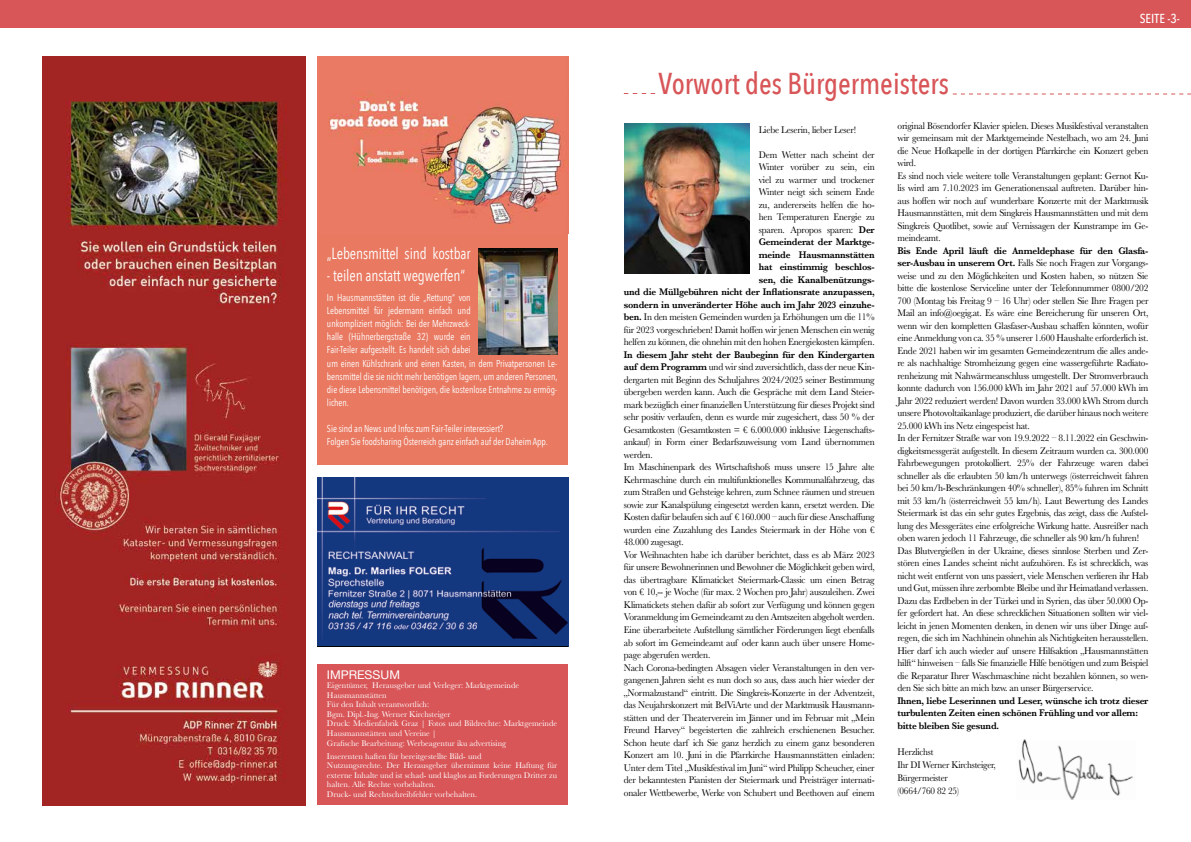
<style>
.page{position:relative;width:1191px;height:842px;background:#fff}
.page>*{position:absolute;margin:0;border:0;box-sizing:border-box;transform-origin:0 0}
.t1{font:500 30.2px "Avenir Next Condensed";color:#d85558;scale:.96 1}
.t2{font:16px "Avenir Next Condensed";letter-spacing:-.005em;color:#fff;scale:.94 1}
.t3{font:500 13px "Avenir Next Condensed";color:#fff}
.t4{font:12px "Helvetica Neue";color:#fff}
.t5{font:10px/12.5px "Baskerville";letter-spacing:-.02em;color:#000;scale:.94 1}
.t6{font:10px/13.1px "Avenir Next Condensed";letter-spacing:-.005em;color:#fff;scale:.94 1}
.t7{font:600 10px/12.5px "Baskerville";letter-spacing:-.02em;color:#000;scale:.94 1}
.t8{font:10px/13px "Baskerville";letter-spacing:-.02em;color:#000;scale:.92 1}
.t9{font:8.5px/9.5px "Baskerville";color:#fff}
.s1{font-weight:600}
</style>
<div class="page">
<div style="left:0;top:0;width:1191px;height:28px;background:#d85558"></div>
<img style="left:43px;top:57px;width:263px;height:748px">
<div style="left:317px;top:664px;width:251px;height:141px;background:#d85558"></div>
<svg style="left:952px;top:94px;width:239px;height:1px"></svg>
<svg style="left:624px;top:93px;width:31px;height:1px"></svg>
<img style="left:624px;top:124px;width:125px;height:150px">
<img style="left:317px;top:478px;width:251px;height:168px">
<hr style="left:317px;top:646px;width:251px;height:1px;background:#000">
<img style="left:317px;top:57px;width:251px;height:177px">
<div style="left:317px;top:234px;width:251px;height:230px;background:#e97961"></div>
<img style="left:478px;top:249px;width:79px;height:105px">
<img style="left:1018px;top:739px;width:115px;height:61px">
<h2 class="t2" style="left:327px;top:240px;width:154px">„Lebensmittel sind kostbar</h2>
<h2 class="t2" style="left:327px;top:262px;width:149px">- teilen anstatt wegwerfen“</h2>
<p class="t6" style="left:327px;top:291px;width:247px">In Hausmannstätten ist die „Rettung“ von<br>Lebensmittel für jedermann einfach und<br>unkompliziert möglich: Bei der Mehrzweck-<br>halle (Hühnerbergstraße 32) wurde ein<br>Fair-Teiler aufgestellt. Es handelt sich dabei<br>um einen Kühlschrank und einen Kasten, in dem Privatpersonen Le&shy;bensmittel die sie nicht mehr benötigen lagern, um anderen Personen, die diese Lebensmittel benötigen, die kostenlose Entnahme zu ermög&shy;lichen.</p>
<p class="t6" style="left:327px;top:422px;width:236px">Sie sind an News und Infos zum Fair-Teiler interessiert?<br>Folgen Sie foodsharing Österreich ganz einfach auf der Daheim App.</p>
<p class="t4" style="left:327px;top:666px;width:74px">IMPRESSUM</p>
<p class="t9" style="left:327px;top:681px;width:232px">Eigentümer, Herausgeber und Verleger: Marktgemeinde Hausmannstätten<br>Für den Inhalt verantwortlich:<br>Bgm. Dipl.-Ing. Werner Kirchsteiger<br>Druck: Medienfabrik Graz | Fotos und Bildrechte: Marktgemeinde Hausmannstätten und Vereine |<br>Grafische Bearbeitung: Werbeagentur iku advertising</p>
<p class="t9" style="left:327px;top:752px;width:232px">Inserenten haften für bereitgestellte Bild- und<br>Nutzungsrechte. Der Herausgeber übernimmt keine Haftung für externe Inhalte und ist schad- und klaglos an Forderungen Dritter zu halten. Alle Rechte vorbehalten.<br>Druck- und Rechtschreibfehler vorbehalten.</p>
<h1 class="t1" style="left:658px;top:65px;width:304px">Vorwort des Bürgermeisters</h1>
<h3 class="t3" style="left:1139px;top:11px;width:42px">SEITE -3-</h3>
<p class="t5" style="left:759px;top:124px;width:105px">Liebe Leserin, lieber Leser!</p>
<p class="t5" style="left:624px;top:149px;width:268px;text-align:right">Dem Wetter nach scheint der<br>Winter vorüber zu sein, ein<br>viel zu warmer und trockener<br>Winter neigt sich seinem Ende<br>zu, andererseits helfen die ho-<br>hen Temperaturen Energie zu<br>sparen. Apropos sparen: <span class="s1">Der<br>Gemeinderat der Marktge-<br>meinde Hausmannstätten<br>hat einstimmig beschlos-<br>sen, die Kanalbenützungs-<br>und die Müllgebühren nicht der Inflationsrate anzupassen, sondern in unveränderter Höhe auch im Jahr 2023 einzuhe&shy;ben.</span> In den meisten Gemeinden wurden ja Erhöhungen um die 11% für 2023 vorgeschrieben! Damit hoffen wir jenen Menschen ein wenig helfen zu können, die ohnehin mit den hohen Energiekosten kämpfen.</p>
<p class="t5" style="left:624px;top:349px;width:268px"><span class="s1">In diesem Jahr steht der Baubeginn für den Kindergarten auf dem Programm</span> und wir sind zuversichtlich, dass der neue Kin&shy;dergarten mit Beginn des Schuljahres 2024/2025 seiner Bestimmung übergeben werden kann. Auch die Gespräche mit dem Land Steier&shy;mark bezüglich einer finanziellen Unterstützung für dieses Projekt sind sehr positiv verlaufen, denn es wurde mir zugesichert, dass 50 % der Gesamtkosten (Gesamtkosten = € 6.000.000 inklusive Liegenschafts&shy;ankauf) in Form einer Bedarfszuweisung vom Land übernommen werden.<br>Im Maschinenpark des Wirtschaftshofs muss unsere 15 Jahre alte Kehrmaschine durch ein multifunktionelles Kommunalfahrzeug, das zum Straßen und Gehsteige kehren, zum Schnee räumen und streuen sowie zur Kanalspülung eingesetzt werden kann, ersetzt werden. Die Kosten dafür belaufen sich auf € 160.000 – auch für diese Anschaffung wurden eine Zuzahlung des Landes Steiermark in der Höhe von € 48.000 zugesagt.<br>Vor Weihnachten habe ich darüber berichtet, dass es ab März 2023 für unsere Bewohnerinnen und Bewohner die Möglichkeit geben wird, das übertragbare Klimaticket Steiermark-Classic um einen Betrag von € 10,-- je Woche (für max. 2 Wochen pro Jahr) auszuleihen. Zwei Klimatickets stehen dafür ab sofort zur Verfügung und können gegen Voranmeldung im Gemeindeamt zu den Amtszeiten abgeholt werden.<br>Eine überarbeitete Aufstellung sämtlicher Förderungen liegt ebenfalls ab sofort im Gemeindeamt auf oder kann auch über unsere Home&shy;page abgerufen werden.<br>Nach Corona-bedingten Absagen vieler Veranstaltungen in den ver&shy;gangenen Jahren sieht es nun doch so aus, dass auch hier wieder der „Normalzustand“ eintritt. Die Singkreis-Konzerte in der Adventzeit, das Neujahrskonzert mit BelViArte und der Marktmusik Hausmann&shy;stätten und der Theaterverein im Jänner und im Februar mit „Mein Freund Harvey“ begeisterten die zahlreich erschienenen Besucher.<br>Schon heute darf ich Sie ganz herzlich zu einem ganz besonderen Konzert am 10. Juni in die Pfarrkirche Hausmannstätten einladen:<br>Unter dem Titel „Musikfestival im Juni“ wird Philipp Scheucher, einer der bekanntesten Pianisten der Steiermark und Preisträger internati&shy;onaler Wettbewerbe, Werke von Schubert und Beethoven auf einem</p>
<p class="t5" style="left:897px;top:119px;width:268px">original Bösendorfer Klavier spielen. Dieses Musikfestival veranstalten wir gemeinsam mit der Marktgemeinde Nestelbach, wo am 24. Juni die Neue Hofkapelle in der dortigen Pfarrkirche ein Konzert geben wird.<br>Es sind noch viele weitere tolle Veranstaltungen geplant: Gernot Ku&shy;lis wird am 7.10.2023 im Generationensaal auftreten. Darüber hin&shy;aus hoffen wir noch auf wunderbare Konzerte mit der Marktmusik Hausmannstätten, mit dem Singkreis Hausmannstätten und mit dem Singkreis Quotlibet, sowie auf Vernissagen der Kunstrampe im Ge&shy;meindeamt.</p>
<p class="t5" style="left:897px;top:244px;width:268px"><span class="s1">Bis Ende April läuft die Anmeldephase für den Glasfa&shy;ser-Ausbau in unserem Ort.</span> Falls Sie noch Fragen zur Vorgangs&shy;weise und zu den Möglichkeiten und Kosten haben, so nützen Sie bitte die kostenlose Serviceline unter der Telefonnummer 0800/202<br>700 (Montag bis Freitag 9 – 16 Uhr) oder stellen Sie Ihre Fragen per Mail an info@oegig.at. Es wäre eine Bereicherung für unseren Ort, wenn wir den kompletten Glasfaser-Ausbau schaffen könnten, wofür eine Anmeldung von ca. 35 % unserer 1.600 Haushalte erforderlich ist.<br>Ende 2021 haben wir im gesamten Gemeindezentrum die alles ande&shy;re als nachhaltige Stromheizung gegen eine wassergeführte Radiato&shy;renheizung mit Nahwärmeanschluss umgestellt. Der Stromverbrauch konnte dadurch von 156.000 kWh im Jahr 2021 auf 57.000 kWh im Jahr 2022 reduziert werden! Davon wurden 33.000 kWh Strom durch unsere Photovoltaikanlage produziert, die darüber hinaus noch weitere 25.000 kWh ins Netz eingespeist hat.<br>In der Fernitzer Straße war von 19.9.2022 – 8.11.2022 ein Geschwin&shy;digkeitsmessgerät aufgestellt. In diesem Zeitraum wurden ca. 300.000<br>Fahrbewegungen protokolliert. 25% der Fahrzeuge waren dabei schneller als die erlaubten 50 km/h unterwegs (österreichweit fahren bei 50 km/h-Beschränkungen 40% schneller), 85% fuhren im Schnitt mit 53 km/h (österreichweit 55 km/h). Laut Bewertung des Landes Steiermark ist das ein sehr gutes Ergebnis, das zeigt, dass die Aufstel&shy;lung des Messgerätes eine erfolgreiche Wirkung hatte. Ausreißer nach oben waren jedoch 11 Fahrzeuge, die schneller als 90 km/h fuhren!<br>Das Blutvergießen in der Ukraine, dieses sinnlose Sterben und Zer&shy;stören eines Landes scheint nicht aufzuhören. Es ist schrecklich, was nicht weit entfernt von uns passiert, viele Menschen verlieren ihr Hab und Gut, müssen ihre zerbombte Bleibe und ihr Heimatland verlassen.<br>Dazu das Erdbeben in der Türkei und in Syrien, das über 50.000 Op&shy;fer gefordert hat. An diese schrecklichen Situationen sollten wir viel&shy;leicht in jenen Momenten denken, in denen wir uns über Dinge auf&shy;regen, die sich im Nachhinein ohnehin als Nichtigkeiten herausstellen.<br>Hier darf ich auch wieder auf unsere Hilfsaktion „Hausmannstätten hilft“ hinweisen – falls Sie finanzielle Hilfe benötigen und zum Beispiel die Reparatur Ihrer Waschmaschine nicht bezahlen können, so wen&shy;den Sie sich bitte an mich bzw. an unser Bürgerservice.</p>
<p class="t7" style="left:897px;top:694px;width:268px">Ihnen, liebe Leserinnen und Leser, wünsche ich trotz dieser turbulenten Zeiten einen schönen Frühling und vor allem: bitte bleiben Sie gesund.</p>
<p class="t8" style="left:897px;top:745px;width:108px">Herzlichst<br>Ihr DI Werner Kirchsteiger,<br>Bürgermeister<br>(0664/760 82 25)</p>
</div>
